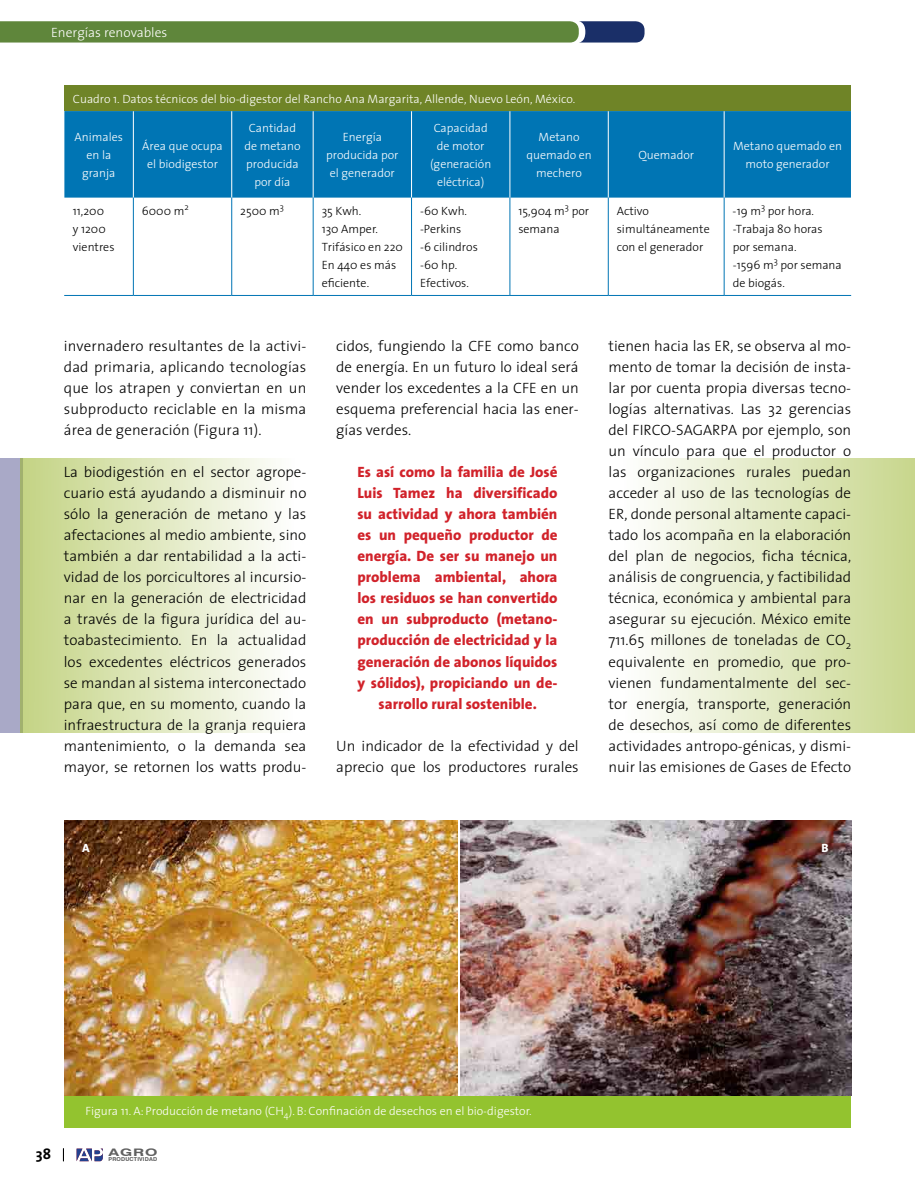
<style>
.page{position:relative;width:915px;height:1191px;background:#fff}
.page>*{position:absolute;margin:0;border:0;box-sizing:border-box;transform-origin:0 0}
.t1{font:300 15px/21px "The Sans 3";color:#000;text-align:justify}
.t2{font:800 15px/21px "The Sans 8";color:#d1222a;text-align:center}
.t3{font:15px "The Sans 7 Bold Plain";color:#000}
.t4{font:300 13.5px "The Sans 3";color:#fff}
.t5{font:300 12px/18px "The Sans 3";color:#fff;text-align:center}
.t6{font:300 12px/18px "The Sans 3";color:#000}
.t7{font:800 12px "The Sans 8";color:#fff}
.t8{font:700 10.35px "Swiss 721 BT";color:#000;scale:1.52 1}
.t9{font:300 9px "The Sans 3";color:#000}
.t10{font:700 5.4px "Swiss 721 BT";letter-spacing:.03em;color:#000}
</style>
<div class="page">
<svg style="left:77px;top:1148px;width:26px;height:13px"></svg>
<svg style="left:63px;top:1148px;width:1px;height:13px"></svg>
<svg style="left:0;top:21px;width:644px;height:22px;background:#608347"></svg>
<div style="left:0;top:458px;width:22px;height:275px;background:#a9a9c7"></div>
<div style="left:591px;top:458px;width:323px;height:275px;background:linear-gradient(to right,#fff,#c8d78e)"></div>
<div style="left:20px;top:458px;width:301px;height:275px;background:linear-gradient(to right,#c3d284,#fff)"></div>
<div style="left:64px;top:85px;width:786px;height:26px;background:#6f8427"></div>
<div style="left:64px;top:111px;width:786px;height:87px;background:#0075b4"></div>
<hr style="left:133px;top:111px;width:1px;height:86px;background:#fff">
<hr style="left:231px;top:111px;width:1px;height:86px;background:#fff">
<hr style="left:313px;top:111px;width:1px;height:86px;background:#fff">
<hr style="left:411px;top:111px;width:1px;height:86px;background:#fff">
<hr style="left:509px;top:111px;width:1px;height:86px;background:#fff">
<hr style="left:607px;top:111px;width:1px;height:86px;background:#fff">
<hr style="left:723px;top:111px;width:1px;height:86px;background:#fff">
<hr style="left:133px;top:198px;width:1px;height:97px;background:#0075b4">
<hr style="left:231px;top:198px;width:1px;height:97px;background:#0075b4">
<hr style="left:313px;top:198px;width:1px;height:97px;background:#0075b4">
<hr style="left:411px;top:198px;width:1px;height:97px;background:#0075b4">
<hr style="left:509px;top:198px;width:1px;height:97px;background:#0075b4">
<hr style="left:607px;top:198px;width:1px;height:97px;background:#0075b4">
<hr style="left:723px;top:198px;width:1px;height:97px;background:#0075b4">
<hr style="left:64px;top:295px;width:69px;height:1px;background:#0075b4">
<hr style="left:133px;top:295px;width:99px;height:1px;background:#0075b4">
<hr style="left:232px;top:295px;width:81px;height:1px;background:#0075b4">
<hr style="left:313px;top:295px;width:98px;height:1px;background:#0075b4">
<hr style="left:411px;top:295px;width:98px;height:1px;background:#0075b4">
<hr style="left:509px;top:295px;width:99px;height:1px;background:#0075b4">
<hr style="left:608px;top:295px;width:116px;height:1px;background:#0075b4">
<hr style="left:724px;top:295px;width:126px;height:1px;background:#0075b4">
<img style="left:64px;top:821px;width:393px;height:274px">
<img style="left:460px;top:821px;width:390px;height:274px">
<div style="left:64px;top:1095px;width:786px;height:32px;background:#93c32f"></div>
<p class="t4" style="left:51px;top:21px;width:118px">Energías renovables</p>
<p class="t5" style="left:73px;top:89px;width:504px">Cuadro 1. Datos técnicos del bio-digestor del Rancho Ana Margarita, Allende, Nuevo León, México.</p>
<p class="t5" style="left:75px;top:127px;width:50px">Animales en la granja</p>
<p class="t5" style="left:142px;top:136px;width:82px">Área que ocupa el biodigestor</p>
<p class="t5" style="left:244px;top:118px;width:58px">Cantidad de metano producida por día</p>
<p class="t5" style="left:326px;top:127px;width:74px">Energía producida por el generador</p>
<p class="t5" style="left:430px;top:118px;width:63px">Capacidad de motor (generación eléctrica)</p>
<p class="t5" style="left:526px;top:127px;width:67px">Metano quemado en mechero</p>
<p class="t5" style="left:638px;top:145px;width:57px">Quemador</p>
<p class="t5" style="left:732px;top:136px;width:110px">Metano quemado en moto generador</p>
<p class="t6" style="left:73px;top:201px;width:43px">11,200<br>y 1200 vientres</p>
<p class="t6" style="left:142px;top:201px;width:44px">6000 m</p>
<p class="t9" style="left:184px;top:199px;width:6px">2</p>
<p class="t6" style="left:240px;top:201px;width:45px">2500 m<sup>3</sup></p>
<p class="t6" style="left:321px;top:201px;width:83px">35 Kwh.<br>130 Amper.<br>Trifásico en 220<br>En 440 es más eficiente.</p>
<p class="t6" style="left:420px;top:201px;width:59px">-60 Kwh. -Perkins<br>-6 cilindros -60 hp.<br>Efectivos.</p>
<p class="t6" style="left:518px;top:201px;width:72px">15,904 m<sup>3</sup> por semana</p>
<p class="t6" style="left:616px;top:201px;width:94px">Activo simultáneamente con el generador</p>
<p class="t6" style="left:732px;top:201px;width:111px">-19 m<sup>3</sup> por hora. -Trabaja 80 horas por semana.<br>-1596 m<sup>3</sup> por semana de biogás.</p>
<p class="t1" style="left:64px;top:335px;width:244px">invernadero resultantes de la activi&shy;dad primaria, aplicando tecnologías que los atrapen y conviertan en un subproducto reciclable en la misma área de generación (Figura 11).</p>
<p class="t1" style="left:64px;top:461px;width:244px">La biodigestión en el sector agrope&shy;cuario está ayudando a disminuir no sólo la generación de metano y las afectaciones al medio ambiente, sino también a dar rentabilidad a la acti&shy;vidad de los porcicultores al incursio&shy;nar en la generación de electricidad a través de la figura jurídica del au&shy;toabastecimiento. En la actualidad los excedentes eléctricos generados se mandan al sistema interconectado para que, en su momento, cuando la infraestructura de la granja requiera mantenimiento, o la demanda sea mayor, se retornen los watts produ-</p>
<p class="t1" style="left:336px;top:335px;width:244px">cidos, fungiendo la CFE como banco de energía. En un futuro lo ideal será vender los excedentes a la CFE en un esquema preferencial hacia las ener&shy;gías verdes.</p>
<p class="t2" style="left:357px;top:461px;width:201px">Es así como la familia de José<br>Luis Tamez ha diversificado su actividad y ahora también es un pequeño productor de energía. De ser su manejo un problema ambiental, ahora los residuos se han convertido en un subproducto (metano&shy;producción de electricidad y la generación de abonos líquidos y sólidos), propiciando un de&shy;sarrollo rural sostenible.</p>
<p class="t1" style="left:336px;top:734px;width:244px">Un indicador de la efectividad y del aprecio que los productores rurales</p>
<p class="t1" style="left:608px;top:335px;width:244px">tienen hacia las ER, se observa al mo&shy;mento de tomar la decisión de insta&shy;lar por cuenta propia diversas tecno&shy;logías alternativas. Las 32 gerencias del FIRCO-SAGARPA por ejemplo, son un vínculo para que el productor o las organizaciones rurales puedan acceder al uso de las tecnologías de ER, donde personal altamente capaci&shy;tado los acompaña en la elaboración del plan de negocios, ficha técnica, análisis de congruencia, y factibilidad técnica, económica y ambiental para asegurar su ejecución. México emite 711.65 millones de toneladas de CO<sub>2 </sub>equivalente en promedio, que pro&shy;vienen fundamentalmente del sec&shy;tor energía, transporte, generación de desechos, así como de diferentes actividades antropo-génicas, y dismi&shy;nuir las emisiones de Gases de Efecto</p>
<p class="t7" style="left:82px;top:838px;width:9px">A</p>
<p class="t7" style="left:821px;top:838px;width:9px">B</p>
<p class="t5" style="left:85px;top:1101px;width:447px">Figura 11. A: Producción de metano (CH<sub>4</sub>). B: Confinación de desechos en el bio-digestor.</p>
<p class="t3" style="left:36px;top:1141px;width:17px">38</p>
<p class="t8" style="left:108px;top:1146px;width:34px">AGRO</p>
<p class="t10" style="left:108px;top:1156px;width:50px">PRODUCTIVIDAD</p>
</div>
